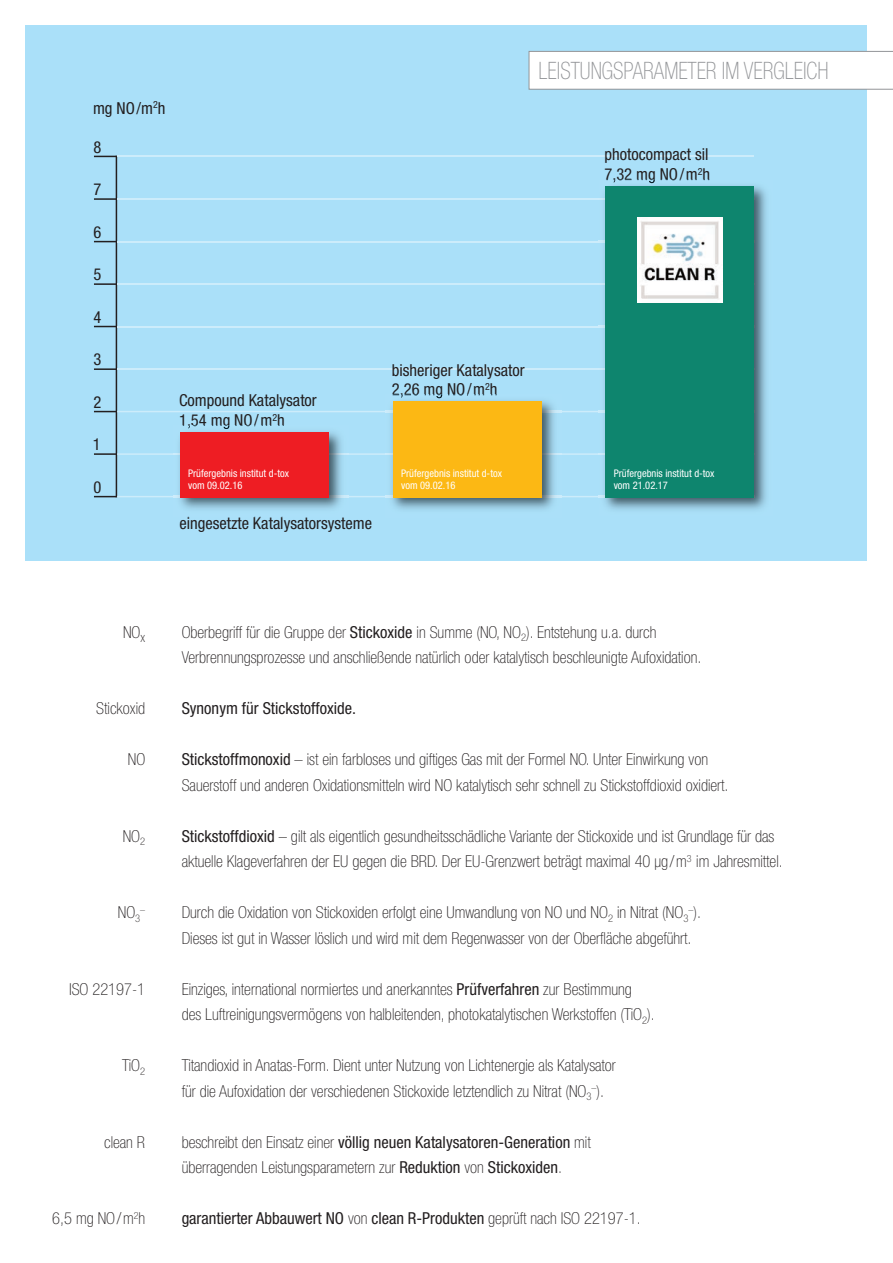
<style>
.page{position:relative;width:893px;height:1263px;background:#fff}
.page>*{position:absolute;margin:0;border:0;box-sizing:border-box;transform-origin:0 0}
.t1{font:100 condensed 24px "Helvetica Neue";color:#939598;scale:.9 1}
.t2{font:100 condensed 16.5px/25.5px "Helvetica Neue";color:#231f20}
.t3{font:condensed 16.5px/19.8px "Helvetica Neue";color:#231f20}
.t4{font:condensed 10.5px/12.6px "Helvetica Neue";color:#fff}
.t5{font:100 condensed 9.9px "Helvetica Neue";color:#231f20}
.s1{font-weight:400}
.s2{font-weight:100}
</style>
<div class="page">
<div style="left:26px;top:26px;width:841px;height:535px;background:#aae0f9"></div>
<hr style="left:116px;top:156px;width:1px;height:341px;background:#231f20">
<svg style="left:94px;top:496px;width:22px;height:1px"></svg>
<hr style="left:94px;top:453px;width:22px;height:2px;background:#231f20">
<svg style="left:94px;top:411px;width:22px;height:1px"></svg>
<hr style="left:94px;top:368px;width:22px;height:2px;background:#231f20">
<svg style="left:94px;top:326px;width:22px;height:1px"></svg>
<hr style="left:94px;top:283px;width:22px;height:2px;background:#231f20">
<svg style="left:94px;top:241px;width:22px;height:1px"></svg>
<hr style="left:94px;top:198px;width:22px;height:2px;background:#231f20">
<svg style="left:94px;top:156px;width:22px;height:1px"></svg>
<hr style="left:117px;top:156px;width:637px;height:1px;background:#ccecfb">
<hr style="left:117px;top:198px;width:481px;height:2px;background:#ccecfb">
<hr style="left:117px;top:241px;width:481px;height:1px;background:#ccecfb">
<hr style="left:117px;top:283px;width:481px;height:2px;background:#ccecfb">
<hr style="left:117px;top:326px;width:481px;height:1px;background:#ccecfb">
<hr style="left:117px;top:368px;width:481px;height:2px;background:#ccecfb">
<hr style="left:561px;top:411px;width:37px;height:1px;background:#ccecfb">
<hr style="left:117px;top:411px;width:269px;height:1px;background:#ccecfb">
<hr style="left:561px;top:453px;width:37px;height:2px;background:#ccecfb">
<hr style="left:349px;top:453px;width:37px;height:2px;background:#ccecfb">
<hr style="left:117px;top:453px;width:56px;height:2px;background:#ccecfb">
<hr style="left:561px;top:496px;width:37px;height:1px;background:#ccecfb">
<hr style="left:349px;top:496px;width:37px;height:1px;background:#ccecfb">
<hr style="left:117px;top:496px;width:56px;height:1px;background:#ccecfb">
<img style="left:173px;top:425px;width:176px;height:92px">
<img style="left:173px;top:496px;width:176px;height:1px">
<img style="left:183px;top:425px;width:59px;height:4px">
<div style="left:180px;top:432px;width:149px;height:65px;background:#ee1d23"></div>
<img style="left:386px;top:394px;width:175px;height:116px">
<img style="left:386px;top:411px;width:175px;height:1px">
<img style="left:386px;top:496px;width:175px;height:1px">
<img style="left:393px;top:394px;width:62px;height:4px">
<div style="left:393px;top:401px;width:148px;height:96px;background:#fcb814"></div>
<img style="left:598px;top:179px;width:169px;height:331px">
<img style="left:598px;top:198px;width:7px;height:2px">
<img style="left:598px;top:283px;width:7px;height:2px">
<img style="left:598px;top:368px;width:7px;height:2px">
<img style="left:598px;top:453px;width:7px;height:2px">
<img style="left:606px;top:179px;width:62px;height:4px">
<div style="left:605px;top:186px;width:149px;height:311px;background:#0e856e"></div>
<img style="left:638px;top:218px;width:84px;height:84px">
<svg style="left:529px;top:51px;width:364px;height:39px;background:#f8f9f9"></svg>
<p class="t3" style="left:93px;top:98px;width:74px">mg NO/m<sup>2</sup>h</p>
<p class="t3" style="left:93px;top:137px;width:9px">8</p>
<p class="t3" style="left:93px;top:180px;width:9px">7</p>
<p class="t3" style="left:93px;top:222px;width:9px">6</p>
<p class="t3" style="left:93px;top:264px;width:9px">5</p>
<p class="t3" style="left:93px;top:307px;width:9px">4</p>
<p class="t3" style="left:93px;top:350px;width:9px">3</p>
<p class="t3" style="left:93px;top:392px;width:9px">2</p>
<p class="t3" style="left:93px;top:434px;width:9px">1</p>
<p class="t3" style="left:93px;top:477px;width:9px">0</p>
<h1 class="t1" style="left:538px;top:57px;width:324px">LEISTUNGSPARAMETER IM VERGLEICH</h1>
<p class="t3" style="left:179px;top:390px;width:139px">Compound Katalysator<br>1,54 mg NO/m<sup>2</sup>h</p>
<p class="t3" style="left:392px;top:360px;width:134px">bisheriger Katalysator<br>2,26 mg NO/m<sup>2</sup>h</p>
<p class="t3" style="left:604px;top:144px;width:107px">photocompact sil<br>7,32 mg NO/m<sup>2</sup>h</p>
<p class="t4" style="left:188px;top:466px;width:102px">Prüfergebnis institut d-tox vom 09.02.16</p>
<p class="t4" style="left:401px;top:466px;width:102px">Prüfergebnis institut d-tox vom 09.02.16</p>
<p class="t4" style="left:614px;top:466px;width:102px">Prüfergebnis institut d-tox vom 21.02.17</p>
<p class="t3" style="left:179px;top:513px;width:194px">eingesetzte Katalysatorsysteme</p>
<p class="t2" style="left:123px;top:619px;width:24px">NO<sub>x</sub></p>
<p class="t2" style="left:96px;top:695px;width:50px">Stickoxid</p>
<p class="t2" style="left:128px;top:746px;width:19px">NO</p>
<p class="t2" style="left:123px;top:823px;width:24px">NO<sub>2</sub></p>
<p class="t2" style="left:118px;top:899px;width:24px">NO<sub>3</sub></p>
<p class="t5" style="left:140px;top:904px;width:6px">–</p>
<p class="t2" style="left:69px;top:976px;width:78px">ISO 22197-1</p>
<p class="t2" style="left:122px;top:1052px;width:25px">TiO<sub>2</sub></p>
<p class="t2" style="left:104px;top:1129px;width:42px">clean R</p>
<p class="t2" style="left:52px;top:1205px;width:94px">6,5 mg NO/m<sup>2</sup>h</p>
<p class="t2" style="left:182px;top:619px;width:521px">Oberbegriff für die Gruppe der <span class="s1">Stickoxide</span> in Summe (NO, NO<sub>2</sub>). Entstehung u.a. durch<br>Verbrennungsprozesse und anschließende natürlich oder katalytisch beschleunigte Aufoxidation.</p>
<p class="t3" style="left:182px;top:698px;width:176px">Synonym für Stickstoffoxide.</p>
<p class="t2" style="left:182px;top:746px;width:548px"><span class="s1">Stickstoffmonoxid</span> – ist ein farbloses und giftiges Gas mit der Formel NO. Unter Einwirkung von<br>Sauerstoff und anderen Oxidationsmitteln wird NO katalytisch sehr schnell zu Stickstoffdioxid oxidiert.</p>
<p class="t2" style="left:182px;top:823px;width:603px"><span class="s1">Stickstoffdioxid</span> – gilt als eigentlich gesundheitsschädliche Variante der Stickoxide und ist Grundlage für das aktuelle Klageverfahren der EU gegen die BRD. Der EU-Grenzwert beträgt maximal 40 µg/m<sup>3</sup> im Jahresmittel.</p>
<p class="t2" style="left:182px;top:899px;width:521px">Durch die Oxidation von Stickoxiden erfolgt eine Umwandlung von NO und NO<sub>2</sub> in Nitrat (NO<sub>3</sub><sup>–</sup>).<br>Dieses ist gut in Wasser löslich und wird mit dem Regenwasser von der Oberfläche abgeführt.</p>
<p class="t2" style="left:182px;top:976px;width:475px">Einziges, international normiertes und anerkanntes <span class="s1">Prüfverfahren</span> zur Bestimmung des Luftreinigungsvermögens von halbleitenden, photokatalytischen Werkstoffen (TiO<sub>2</sub>).</p>
<p class="t2" style="left:182px;top:1052px;width:436px">Titandioxid in Anatas-Form. Dient unter Nutzung von Lichtenergie als Katalysator für die Aufoxidation der verschiedenen Stickoxide letztendlich zu Nitrat (NO<sub>3</sub><sup>–</sup>).</p>
<p class="t2" style="left:182px;top:1129px;width:411px">beschreibt den Einsatz einer <span class="s1">völlig neuen Katalysatoren-Generation</span> mit überragenden Leistungsparametern zur <span class="s1">Reduktion</span> von <span class="s1">Stickoxiden</span>.</p>
<p class="t3" style="left:182px;top:1208px;width:461px">garantierter Abbauwert NO <span class="s2">von</span> clean R-Produkten <span class="s2">geprüft nach ISO 22197-1.</span></p>
</div>
